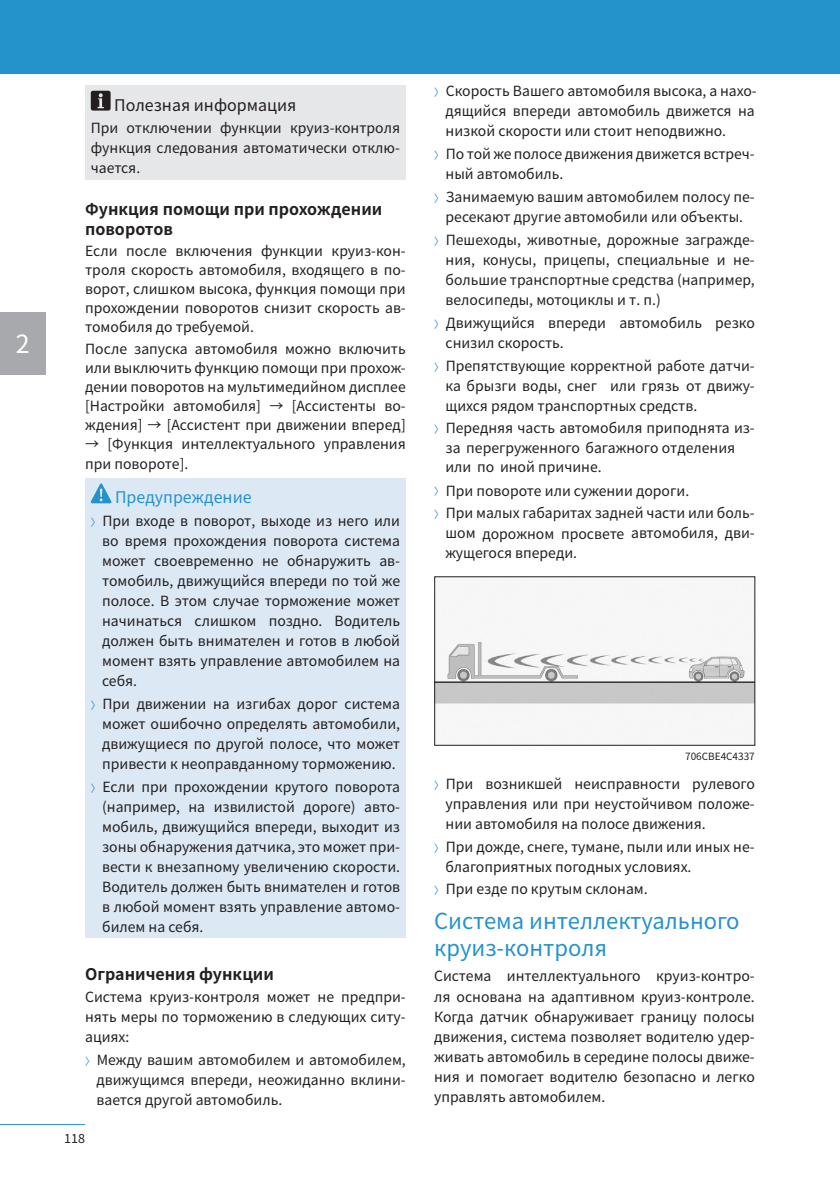
<style>
.page{position:relative;width:840px;height:1191px;background:#fff}
.page>*{position:absolute;margin:0;border:0;box-sizing:border-box;transform-origin:0 0}
.t1{font:25px "Source Han Sans CN";color:#fff}
.t2{font:22px/26.4px "Source Han Sans CN";color:#2593cb}
.header_5{font:700 16px/19.2px "Source Han Sans CN";color:#231f20}
.warn_header_black{font:16px "Source Han Sans CN";color:#231f20}
.warn_header_blue{font:16px "Source Han Sans CN";color:#2593cb}
.text_egal{font:14px/20px "Source Han Sans CN";color:#231f20;text-align:justify}
.t3{font:14px/20px "Source Han Sans CN";color:#242021}
.t4{font:14px "Source Sans Pro";color:#242021}
.fig{font:10px "Source Han Sans CN";color:#231f20}
.s1{font-size:10px;color:#2593cb}
.s2{font-size:10px;color:#2793cb}
</style>
<div class="page">
<hr style="left:0;top:1124px;width:85px;height:1px;background:#2593cb">
<div style="left:0;top:0;width:839px;height:74px;background:#2593cb"></div>
<div style="left:0;top:312px;width:45px;height:62px;background:#a8a9ad"></div>
<div style="left:85px;top:85px;width:320px;height:94px;background:#e6e7e9"></div>
<svg style="left:91px;top:91px;width:19px;height:20px"></svg>
<div style="left:85px;top:478px;width:320px;height:459px;background:#dce9f5"></div>
<svg style="left:91px;top:483px;width:20px;height:20px"></svg>
<img style="left:436px;top:641px;width:317px;height:63px">
<div style="left:434px;top:576px;width:321px;height:170px;border:1px solid #231f20"></div>
<h1 class="t1" style="left:16px;top:330px;width:15px">2</h1>
<p class="warn_header_black" style="left:114px;top:96px;width:183px">Полезная информация</p>
<p class="text_egal" style="left:91px;top:119px;width:310px">При отключении функции круиз-контроля функция следования автоматически отклю&shy;чается.</p>
<p class="header_5" style="left:85px;top:200px;width:298px">Функция помощи при прохождении поворотов</p>
<p class="text_egal" style="left:85px;top:242px;width:322px;line-height:19px">Если после включения функции круиз-кон&shy;троля скорость автомобиля, входящего в по&shy;ворот, слишком высока, функция помощи при прохождении поворотов снизит скорость ав&shy;томобиля до требуемой.</p>
<p class="text_egal" style="left:85px;top:340px;width:322px;line-height:19px">После запуска автомобиля можно включить или выключить функцию помощи при прохож&shy;дении поворотов на мультимедийном дисплее [Настройки автомобиля] → [Ассистенты во&shy;ждения] → [Ассистент при движении вперед]</p>
<p class="text_egal" style="left:85px;top:434px;width:322px">→ [Функция интеллектуального управления при повороте].</p>
<p class="warn_header_blue" style="left:115px;top:488px;width:138px">Предупреждение</p>
<p class="text_egal" style="left:102px;top:511px;width:299px;text-indent:-11px"><span class="s1">〉</span> При входе в поворот, выходе из него или во время прохождения поворота система может своевременно не обнаружить ав&shy;томобиль, движущийся впереди по той же полосе. В этом случае торможение может начинаться слишком поздно. Водитель должен быть внимателен и готов в любой момент взять управление автомобилем на себя.</p>
<p class="text_egal" style="left:102px;top:694px;width:299px;text-indent:-11px"><span class="s1">〉</span> При движении на изгибах дорог система может ошибочно определять автомобили, движущиеся по другой полосе, что может привести к неоправданному торможению.</p>
<p class="text_egal" style="left:102px;top:777px;width:299px;text-align:left;text-indent:-11px"><span class="s1">〉</span> Если при прохождении крутого поворота (например, на извилистой дороге) авто&shy;мобиль, движущийся впереди, выходит из зоны обнаружения датчика, это может при&shy;вести к внезапному увеличению скорости.<br>Водитель должен быть внимателен и готов в любой момент взять управление автомо&shy;билем на себя.</p>
<p class="header_5" style="left:85px;top:964px;width:190px">Ограничения функции</p>
<p class="text_egal" style="left:85px;top:987px;width:322px">Система круиз-контроля может не предпри&shy;нять меры по торможению в следующих ситу&shy;ациях:</p>
<p class="text_egal" style="left:96px;top:1050px;width:310px;text-indent:-11px"><span class="s1">〉</span> Между вашим автомобилем и автомобилем, движущимся впереди, неожиданно вклини&shy;вается другой автомобиль.</p>
<p class="t4" style="left:64px;top:1129px;width:22px">118</p>
<p class="t3" style="left:445px;top:81px;width:312px;text-indent:-11px"><span class="s2">〉</span> Скорость Вашего автомобиля высока, а нахо&shy;дящийся впереди автомобиль движется на низкой скорости или стоит неподвижно .</p>
<p class="t3" style="left:445px;top:144px;width:310px;text-indent:-11px"><span class="s2">〉</span> По той же полосе движения движется встреч&shy;ный автомобиль .</p>
<p class="t3" style="left:434px;top:187px;width:322px;text-align:center"><span class="s2">〉</span> Занимаемую вашим автомобилем полосу пе&shy;ресекают другие автомобили или объекты .</p>
<p class="t3" style="left:445px;top:230px;width:310px;text-align:justify;text-indent:-11px"><span class="s2">〉</span> Пешеходы, животные, дорожные загражде&shy;ния, конусы, прицепы, специальные и не&shy;большие транспортные средства (например, велосипеды, мотоциклы и т . п .)</p>
<p class="t3" style="left:445px;top:313px;width:310px;text-indent:-11px"><span class="s2">〉</span> Движущийся впереди автомобиль резко снизил скорость .</p>
<p class="t3" style="left:445px;top:356px;width:310px;text-align:justify;text-indent:-11px"><span class="s2">〉</span> Препятствующие корректной работе датчи&shy;ка брызги воды, снег или грязь от движу&shy;щихся рядом транспортных средств .</p>
<p class="t3" style="left:445px;top:419px;width:311px;line-height:19.4px;text-indent:-11px"><span class="s2">〉</span> Передняя часть автомобиля приподнята из&shy;за перегруженного багажного отделения или по иной причине .</p>
<p class="t3" style="left:434px;top:481px;width:256px"><span class="s2">〉</span>При повороте или сужении дороги .</p>
<p class="t3" style="left:445px;top:503px;width:310px;text-align:justify;text-indent:-11px"><span class="s2">〉</span>При малых габаритах задней части или боль&shy;шом дорожном просвете автомобиля, дви&shy;жущегося впереди .</p>
<p class="fig" style="left:684px;top:751px;width:71px">706CBE4C4337</p>
<p class="text_egal" style="left:445px;top:774px;width:310px;text-indent:-11px"><span class="s1">〉</span> При возникшей неисправности рулевого управления или при неустойчивом положе&shy;нии автомобиля на полосе движения.</p>
<p class="text_egal" style="left:445px;top:836px;width:310px;text-indent:-11px"><span class="s1">〉</span> При дожде, снеге, тумане, пыли или иных не&shy;благоприятных погодных условиях.</p>
<p class="text_egal" style="left:434px;top:879px;width:213px"><span class="s1">〉</span> При езде по крутым склонам.</p>
<h3 class="t2" style="left:434px;top:908px;width:307px">Система интеллектуального круиз-контроля</h3>
<p class="text_egal" style="left:434px;top:966px;width:322px;text-align:left">Система интеллектуального круиз-контро&shy;ля основана на адаптивном круиз-контроле.<br>Когда датчик обнаруживает границу полосы движения, система позволяет водителю удер&shy;живать автомобиль в середине полосы движе&shy;ния и помогает водителю безопасно и легко управлять автомобилем.</p>
</div>
